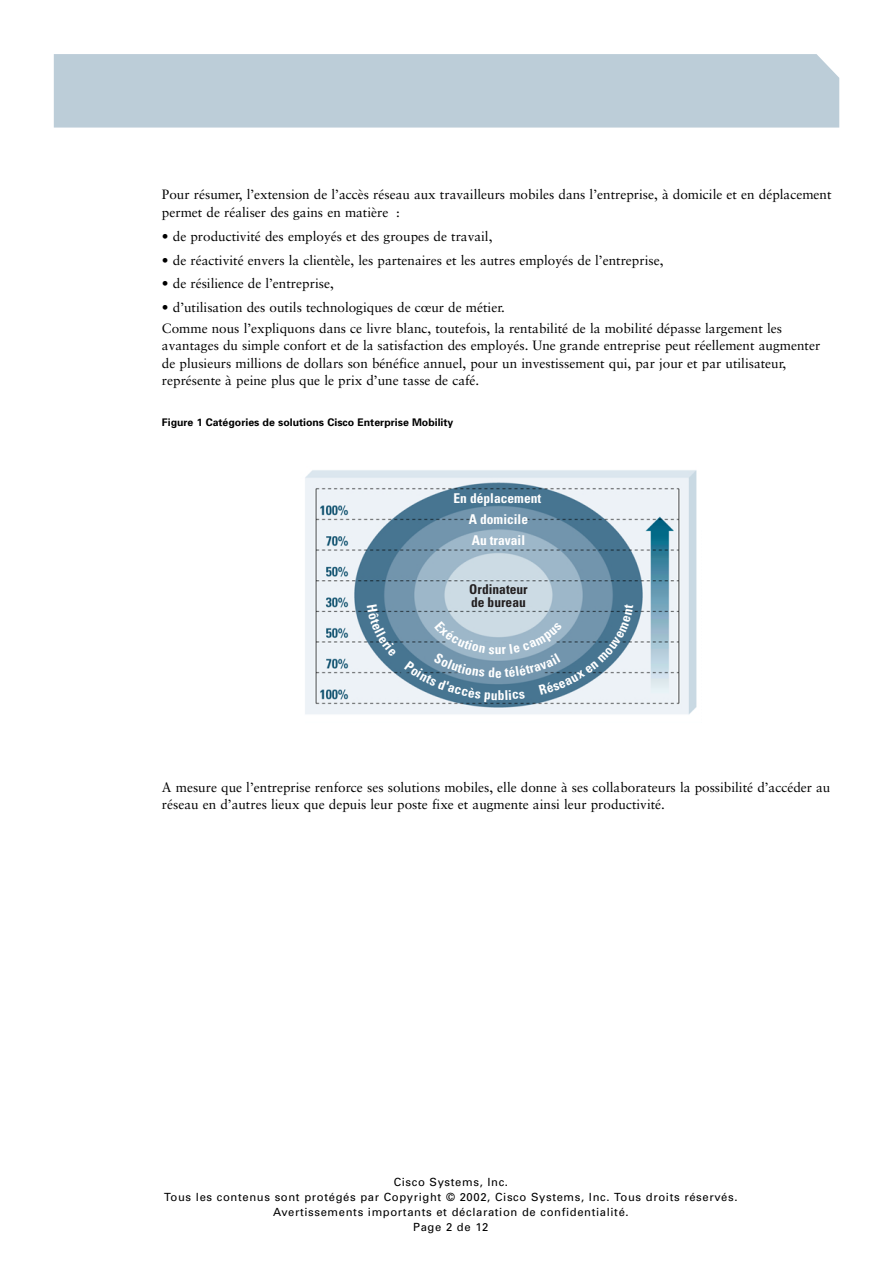
<style>
.page{position:relative;width:893px;height:1263px;background:#fff}
.page>*{position:absolute;margin:0;border:0;box-sizing:border-box;transform-origin:0 0}
.t1{font:13.5px/17.2px "Sabon";color:#000}
.t2{font:700 condensed 13.5px/21.5px "Univers";color:#fff;text-align:center}
.t3{font:700 condensed 13.5px/13.5px "Univers";color:#231f20}
.t4{font:11.25px/15px "Univers";letter-spacing:.055em;color:#000;text-align:center}
.t5{font:700 10.5px "Univers";color:#000}
</style>
<div class="page">
<div style="left:54px;top:54px;width:785px;height:74px;background:#bccdd8"></div>
<img style="left:305px;top:470px;width:392px;height:245px">
<svg style="left:367px;top:604px;width:29px;height:52px;background:#537d97"></svg>
<svg style="left:404px;top:604px;width:229px;height:98px;background:#85a4b8"></svg>
<p class="t1" style="left:162px;top:187px;width:671px">Pour résumer, l’extension de l’accès réseau aux travailleurs mobiles dans l’entreprise, à domicile et en déplacement permet de réaliser des gains en matière :</p>
<p class="t1" style="left:162px;top:229px;width:332px">• de productivité des employés et des groupes de travail,</p>
<p class="t1" style="left:162px;top:253px;width:503px">• de réactivité envers la clientèle, les partenaires et les autres employés de l’entreprise,</p>
<p class="t1" style="left:162px;top:276px;width:173px">• de résilience de l’entreprise,</p>
<p class="t1" style="left:162px;top:298px;width:621px;line-height:20.9px">• d’utilisation des outils technologiques de cœur de métier.<br>Comme nous l’expliquons dans ce livre blanc, toutefois, la rentabilité de la mobilité dépasse largement les</p>
<p class="t1" style="left:162px;top:338px;width:659px">avantages du simple confort et de la satisfaction des employés. Une grande entreprise peut réellement augmenter de plusieurs millions de dollars son bénéfice annuel, pour un investissement qui, par jour et par utilisateur, représente à peine plus que le prix d’une tasse de café.</p>
<p class="t5" style="left:162px;top:418px;width:293px">Figure 1 Catégories de solutions Cisco Enterprise Mobility</p>
<p class="t2" style="left:453px;top:488px;width:89px">En déplacement<br>A domicile<br>Au travail</p>
<p class="t3" style="left:469px;top:583px;width:60px">Ordinateur de bureau</p>
<p class="t2" style="left:495px;top:640px;width:8px">u</p>
<p class="t2" style="left:497px;top:686px;width:8px">b</p>
<p class="t1" style="left:162px;top:780px;width:670px">A mesure que l’entreprise renforce ses solutions mobiles, elle donne à ses collaborateurs la possibilité d’accéder au réseau en d’autres lieux que depuis leur poste fixe et augmente ainsi leur productivité.</p>
<p class="t4" style="left:164px;top:1176px;width:574px">Cisco Systems, Inc.<br>Tous les contenus sont protégés par Copyright © 2002, Cisco Systems, Inc. Tous droits réservés.<br>Avertissements importants et déclaration de confidentialité.<br>Page 2 de 12</p>
</div>
